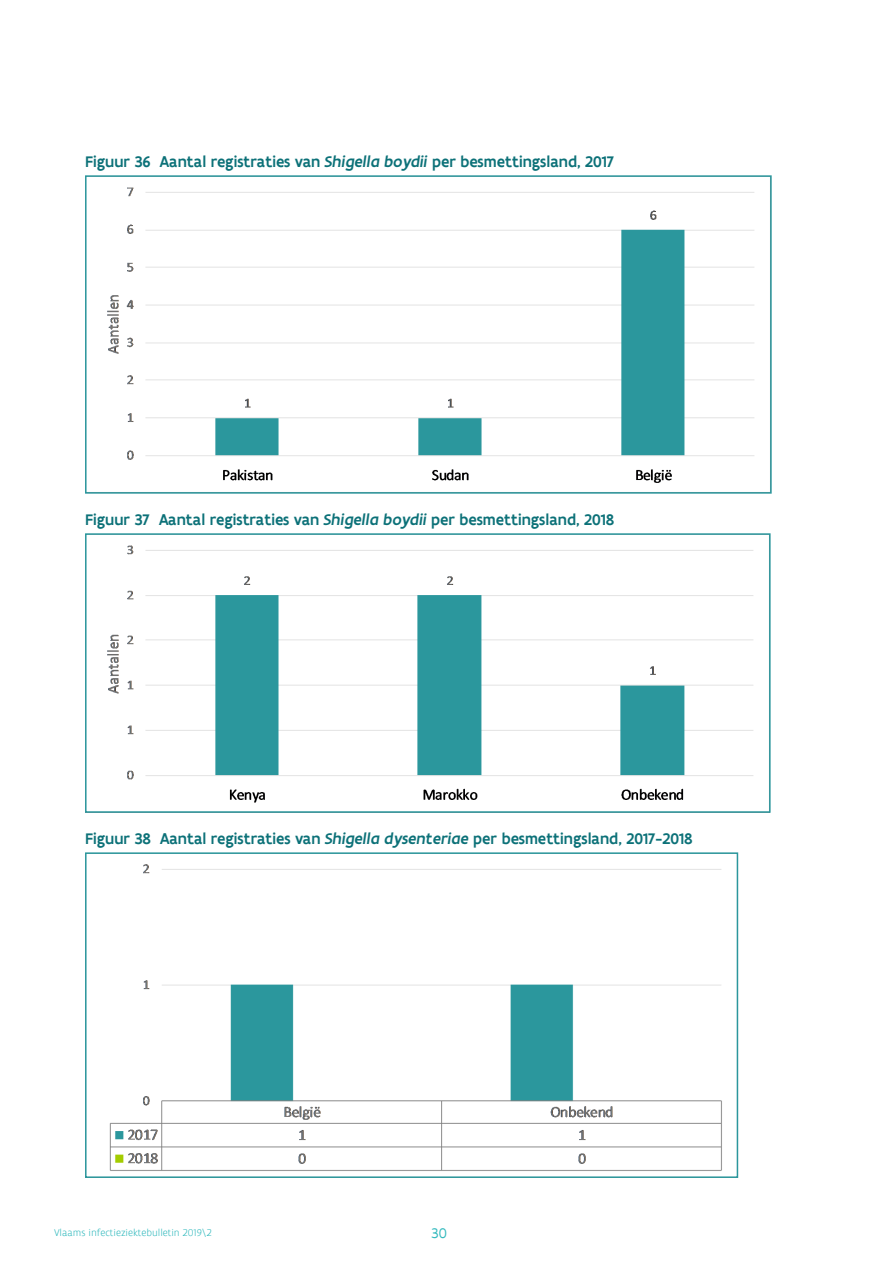
<style>
.page{position:relative;width:893px;height:1263px;background:#fff}
.page>*{position:absolute;margin:0;border:0;box-sizing:border-box;transform-origin:0 0}
.t1{font:500 16.5px "Flanders Art Sans";color:#0c7178}
.t2{font:15px "Flanders Art Sans";color:#34babe}
.t3{font:300 10.5px "Flanders Art Sans";color:#34babe}
.s1{font-style:italic}
</style>
<div class="page">
<img style="left:107px;top:187px;width:647px;height:296px">
<div style="left:85px;top:175px;width:687px;height:319px;border:2px solid #2b979d"></div>
<img style="left:107px;top:545px;width:647px;height:258px">
<div style="left:85px;top:533px;width:686px;height:280px;border:2px solid #2b979d"></div>
<img style="left:109px;top:864px;width:613px;height:307px">
<div style="left:85px;top:852px;width:653px;height:326px;border:2px solid #2b979d"></div>
<p class="t1" style="left:85px;top:151px;width:531px">Figuur 36 Aantal registraties van <span class="s1">Shigella boydii</span> per besmettingsland, 2017</p>
<p class="t1" style="left:85px;top:509px;width:531px">Figuur 37 Aantal registraties van <span class="s1">Shigella boydii</span> per besmettingsland, 2018</p>
<p class="t1" style="left:85px;top:828px;width:609px">Figuur 38 Aantal registraties van <span class="s1">Shigella dysenteriae</span> per besmettingsland, 2017-2018</p>
<p class="t3" style="left:54px;top:1227px;width:159px">Vlaams infectieziektebulletin 2019\2</p>
<p class="t2" style="left:431px;top:1224px;width:17px">30</p>
</div>
